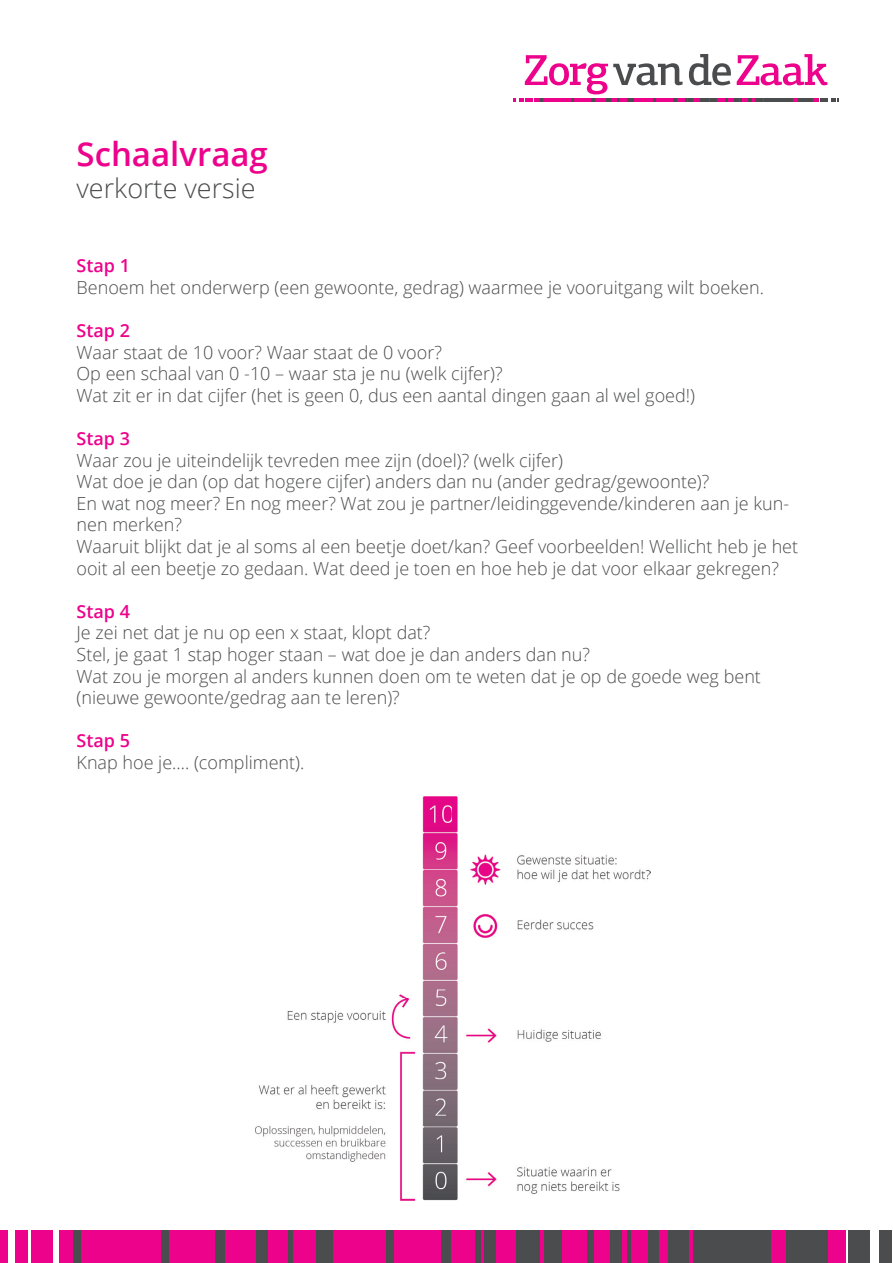
<style>
.page{position:relative;width:893px;height:1263px;background:#fff}
.page>*{position:absolute;margin:0;border:0;box-sizing:border-box;transform-origin:0 0}
.t1{font:600 33px "Open Sans";color:#ed028c}
.t2{font:300 27px "Open Sans";color:#4b4c4d}
.t3{font:300 18px/21.6px "Open Sans";color:#4b4c4d}
.t4{font:600 18px "Open Sans";color:#ed028c}
</style>
<div class="page">
<div style="left:849px;top:1230px;width:21px;height:33px;background:#4b4c4d"></div>
<div style="left:879px;top:1230px;width:13px;height:33px;background:#4b4c4d"></div>
<div style="left:59px;top:1230px;width:786px;height:33px;background:#ed028c"></div>
<div style="left:786px;top:1230px;width:41px;height:33px;background:#4b4c4d"></div>
<div style="left:31px;top:1230px;width:22px;height:33px;background:#ed028c"></div>
<div style="left:16px;top:1230px;width:12px;height:33px;background:#ed028c"></div>
<div style="left:0;top:1230px;width:8px;height:33px;background:#ed028c"></div>
<div style="left:161px;top:1230px;width:7px;height:33px;background:#4b4c4d"></div>
<div style="left:74px;top:1230px;width:7px;height:33px;background:#4b4c4d"></div>
<div style="left:215px;top:1230px;width:10px;height:33px;background:#4b4c4d"></div>
<hr style="left:627px;top:1230px;width:4px;height:33px;background:#4b4c4d">
<div style="left:668px;top:1230px;width:20px;height:33px;background:#4b4c4d"></div>
<div style="left:587px;top:1230px;width:7px;height:33px;background:#4b4c4d"></div>
<div style="left:316px;top:1230px;width:17px;height:33px;background:#4b4c4d"></div>
<div style="left:648px;top:1230px;width:11px;height:33px;background:#4b4c4d"></div>
<div style="left:694px;top:1230px;width:77px;height:33px;background:#4b4c4d"></div>
<div style="left:257px;top:1230px;width:11px;height:33px;background:#4b4c4d"></div>
<div style="left:288px;top:1230px;width:5px;height:33px;background:#4b4c4d"></div>
<div style="left:386px;top:1230px;width:7px;height:33px;background:#4b4c4d"></div>
<div style="left:441px;top:1230px;width:10px;height:33px;background:#4b4c4d"></div>
<div style="left:545px;top:1230px;width:17px;height:33px;background:#4b4c4d"></div>
<div style="left:484px;top:1230px;width:11px;height:33px;background:#4b4c4d"></div>
<div style="left:475px;top:1230px;width:5px;height:33px;background:#4b4c4d"></div>
<div style="left:516px;top:1230px;width:24px;height:33px;background:#4b4c4d"></div>
<div style="left:610px;top:1230px;width:12px;height:33px;background:#4b4c4d"></div>
<svg style="left:513px;top:54px;width:326px;height:48px"></svg>
<img style="left:255px;top:796px;width:395px;height:404px">
<h1 class="t1" style="left:77px;top:131px;width:193px">Schaalvraag</h1>
<h2 class="t2" style="left:77px;top:170px;width:181px">verkorte versie</h2>
<p class="t4" style="left:77px;top:253px;width:55px">Stap 1</p>
<p class="t3" style="left:77px;top:276px;width:689px">Benoem het onderwerp (een gewoonte, gedrag) waarmee je vooruitgang wilt boeken.</p>
<p class="t4" style="left:77px;top:318px;width:55px">Stap 2</p>
<p class="t3" style="left:77px;top:341px;width:620px">Waar staat de 10 voor? Waar staat de 0 voor?<br>Op een schaal van 0 -10 – waar sta je nu (welk cijfer)?<br>Wat zit er in dat cijfer (het is geen 0, dus een aantal dingen gaan al wel goed!)</p>
<p class="t4" style="left:77px;top:426px;width:55px">Stap 3</p>
<p class="t3" style="left:77px;top:449px;width:723px">Waar zou je uiteindelijk tevreden mee zijn (doel)? (welk cijfer)<br>Wat doe je dan (op dat hogere cijfer) anders dan nu (ander gedrag/gewoonte)?<br>En wat nog meer? En nog meer? Wat zou je partner/leidinggevende/kinderen aan je kun&shy;nen merken?<br>Waaruit blijkt dat je al soms al een beetje doet/kan? Geef voorbeelden! Wellicht heb je het ooit al een beetje zo gedaan. Wat deed je toen en hoe heb je dat voor elkaar gekregen?</p>
<p class="t4" style="left:77px;top:599px;width:55px">Stap 4</p>
<p class="t3" style="left:77px;top:621px;width:686px">Je zei net dat je nu op een x staat, klopt dat?<br>Stel, je gaat 1 stap hoger staan – wat doe je dan anders dan nu?<br>Wat zou je morgen al anders kunnen doen om te weten dat je op de goede weg bent (nieuwe gewoonte/gedrag aan te leren)?</p>
<p class="t4" style="left:77px;top:728px;width:55px">Stap 5</p>
<p class="t3" style="left:77px;top:751px;width:229px">Knap hoe je…. (compliment).</p>
</div>
